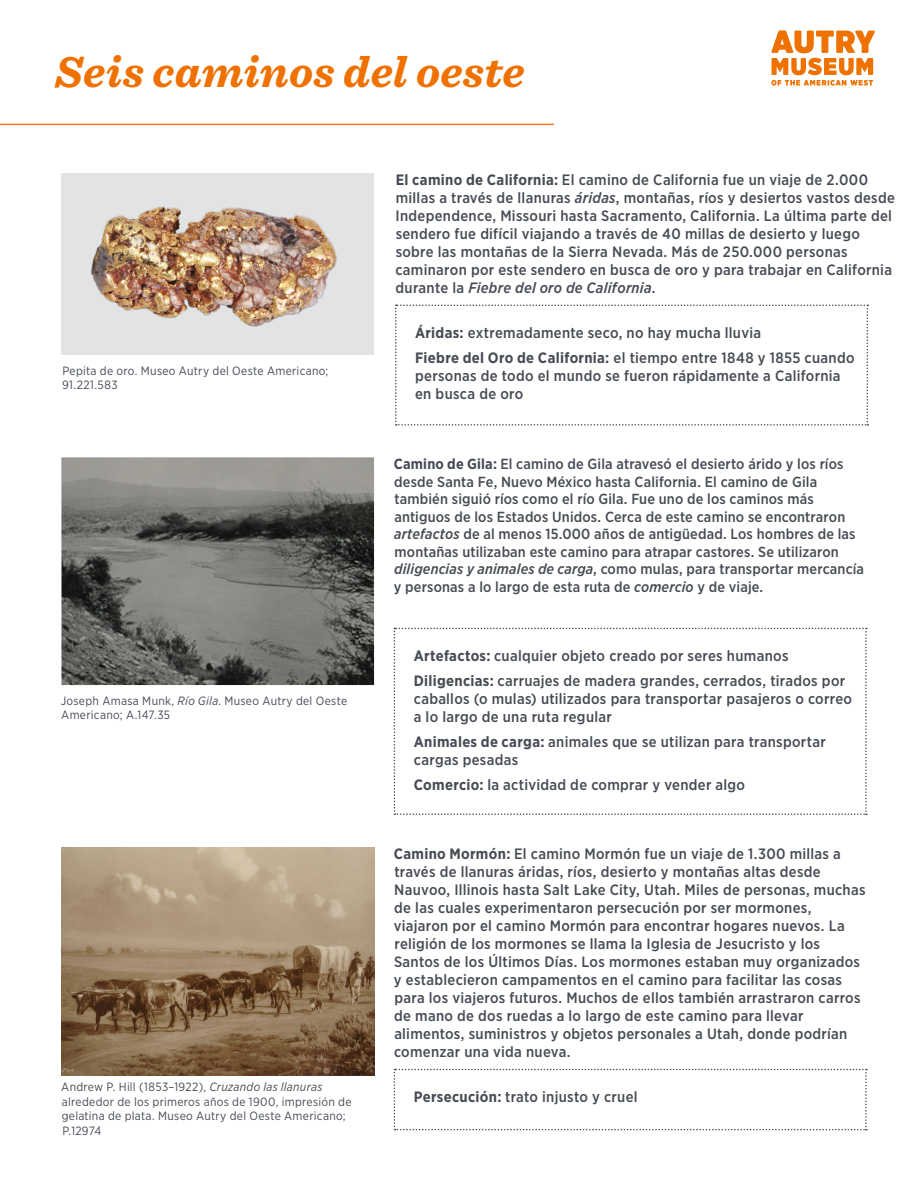
<style>
.page{position:relative;width:918px;height:1188px;background:#fff}
.page>*{position:absolute;margin:0;border:0;box-sizing:border-box;transform-origin:0 0}
._1_1_Header{font:italic 700 45px "Sentinel";letter-spacing:.005em;color:#ef7100}
._1_1_Header-2{font:500 15px/18px "Gotham Narrow";letter-spacing:.02em;color:#464b54}
._1_1_Header-3{font:500 14.7px/17.5px "Gotham Narrow";letter-spacing:.01em;color:#464b54}
._1_1_Header-4{font:12px/14.4px "Gotham Narrow";letter-spacing:.025em;color:#464b54}
.s1{font-style:italic}
.s2{font-weight:700}
</style>
<div class="page">
<svg style="left:395px;top:305px;width:473px;height:121px"></svg>
<svg style="left:394px;top:628px;width:473px;height:187px"></svg>
<svg style="left:394px;top:1069px;width:473px;height:61px"></svg>
<img style="left:62px;top:177px;width:312px;height:178px">
<img style="left:62px;top:457px;width:312px;height:228px">
<img style="left:62px;top:847px;width:312px;height:228px">
<svg style="left:771px;top:30px;width:104px;height:56px"></svg>
<svg style="left:0;top:123px;width:554px;height:54px"></svg>
<p class="_1_1_Header" style="left:55px;top:36px;width:471px">Seis caminos del oeste</p>
<p class="_1_1_Header-4" style="left:62px;top:363px;width:268px">Pepita de oro. Museo Autry del Oeste Americano;<br>91.221.583</p>
<p class="_1_1_Header-4" style="left:61px;top:693px;width:288px">Joseph Amasa Munk, <span class="s1">Río Gila</span>. Museo Autry del Oeste<br>Americano; A.147.35</p>
<p class="_1_1_Header-4" style="left:61px;top:1080px;width:292px">Andrew P. Hill (1853–1922), <span class="s1">Cruzando las llanuras </span>alrededor de los primeros años de 1900, impresión de gelatina de plata. Museo Autry del Oeste Americano; P.12974</p>
<p class="_1_1_Header-2" style="left:395px;top:170px;width:501px"><span class="s2">El camino de California:</span> El camino de California fue un viaje de 2.000 millas a través de llanuras <span class="s1">áridas</span>, montañas, ríos y desiertos vastos desde Independence, Missouri hasta Sacramento, California. La última parte del sendero fue difícil viajando a través de 40 millas de desierto y luego sobre las montañas de la Sierra Nevada. Más de 250.000 personas caminaron por este sendero en busca de oro y para trabajar en California durante la <span class="s1">Fiebre del oro de California</span>.</p>
<p class="_1_1_Header-2" style="left:415px;top:324px;width:347px"><span class="s2">Áridas:</span> extremadamente seco, no hay mucha lluvia</p>
<p class="_1_1_Header-2" style="left:415px;top:348px;width:441px"><span class="s2">Fiebre del Oro de California:</span> el tiempo entre 1848 y 1855 cuando personas de todo el mundo se fueron rápidamente a California en busca de oro</p>
<p class="_1_1_Header-3" style="left:394px;top:455px;width:472px"><span class="s2">Camino de Gila:</span> El camino de Gila atravesó el desierto árido y los ríos desde Santa Fe, Nuevo México hasta California. El camino de Gila también siguió ríos como el río Gila. Fue uno de los caminos más antiguos de los Estados Unidos. Cerca de este camino se encontraron <span class="s1">artefactos</span> de al menos 15.000 años de antigüedad. Los hombres de las montañas utilizaban este camino para atrapar castores. Se utilizaron <span class="s1">diligencias y animales de carga</span>, como mulas, para transportar mercancía y personas a lo largo de esta ruta de <span class="s1">comercio</span> y de viaje.</p>
<p class="_1_1_Header-2" style="left:414px;top:647px;width:376px"><span class="s2">Artefactos:</span> cualquier objeto creado por seres humanos</p>
<p class="_1_1_Header-2" style="left:414px;top:672px;width:440px"><span class="s2">Diligencias:</span> carruajes de madera grandes, cerrados, tirados por caballos (o mulas) utilizados para transportar pasajeros o correo a lo largo de una ruta regular</p>
<p class="_1_1_Header-2" style="left:414px;top:732px;width:414px"><span class="s2">Animales de carga:</span> animales que se utilizan para transportar cargas pesadas</p>
<p class="_1_1_Header-2" style="left:414px;top:775px;width:333px"><span class="s2">Comercio:</span> la actividad de comprar y vender algo</p>
<p class="_1_1_Header-2" style="left:394px;top:845px;width:473px"><span class="s2">Camino Mormón:</span> El camino Mormón fue un viaje de 1.300 millas a través de llanuras áridas, ríos, desierto y montañas altas desde Nauvoo, Illinois hasta Salt Lake City, Utah. Miles de personas, muchas de las cuales experimentaron persecución por ser mormones, viajaron por el camino Mormón para encontrar hogares nuevos. La religión de los mormones se llama la Iglesia de Jesucristo y los Santos de los Últimos Días. Los mormones estaban muy organizados y establecieron campamentos en el camino para facilitar las cosas para los viajeros futuros. Muchos de ellos también arrastraron carros de mano de dos ruedas a lo largo de este camino para llevar alimentos, suministros y objetos personales a Utah, donde podrían comenzar una vida nueva.</p>
<p class="_1_1_Header-2" style="left:414px;top:1088px;width:225px"><span class="s2">Persecución:</span> trato injusto y cruel</p>
</div>
